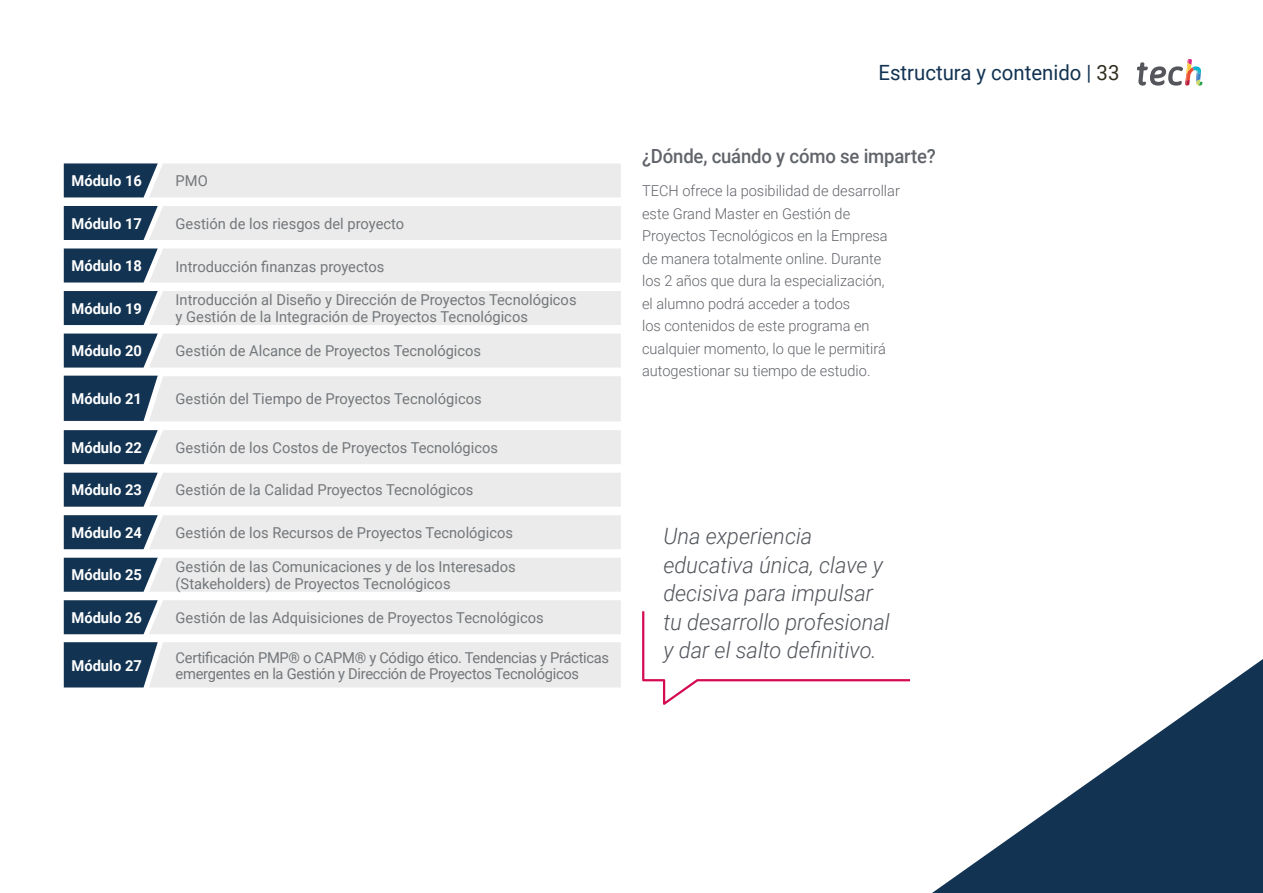
<style>
.page{position:relative;width:1263px;height:893px;background:#fff}
.page>*{position:absolute;margin:0;border:0;box-sizing:border-box;transform-origin:0 0}
.t1{font:italic 300 22.5px/28.5px "Roboto";color:#52555b}
.t2{font:21px "Roboto";color:#123352}
.t3{font:500 19.5px "Roboto";letter-spacing:-.01em;color:#61646a;scale:.95 1}
.t4{font:15px/16.5px "Roboto";color:#74777b}
.t5{font:300 15px/22.5px "Roboto";color:#61646a}
.t6{font:700 15px "Roboto";color:#fff}
.t7{font:15px/16.5px "Roboto";letter-spacing:-.02em;color:#74777b}
.s1{color:#312e20}
</style>
<div class="page">
<svg style="left:932px;top:659px;width:331px;height:234px"></svg>
<svg style="left:64px;top:376px;width:557px;height:45px;background:#c8ced2"></svg>
<svg style="left:64px;top:642px;width:557px;height:45px;background:#c8ced2"></svg>
<svg style="left:64px;top:163px;width:557px;height:34px;background:#c9cfd3"></svg>
<svg style="left:64px;top:558px;width:557px;height:34px;background:#c9ced2"></svg>
<svg style="left:64px;top:206px;width:557px;height:34px;background:#c8ced2"></svg>
<svg style="left:64px;top:600px;width:557px;height:34px;background:#c8ced2"></svg>
<svg style="left:64px;top:248px;width:557px;height:35px;background:#cacfd3"></svg>
<svg style="left:64px;top:430px;width:557px;height:34px;background:#c8ced2"></svg>
<svg style="left:64px;top:515px;width:557px;height:34px;background:#c8ced2"></svg>
<svg style="left:64px;top:473px;width:557px;height:34px;background:#c9cfd2"></svg>
<svg style="left:64px;top:291px;width:557px;height:34px;background:#c8ced2"></svg>
<svg style="left:64px;top:334px;width:557px;height:34px;background:#c9cfd3"></svg>
<svg style="left:642px;top:611px;width:268px;height:94px"></svg>
<svg style="left:1137px;top:59px;width:65px;height:27px"></svg>
<p class="t6" style="left:71px;top:170px;width:72px">Módulo 16</p>
<p class="t6" style="left:71px;top:213px;width:72px">Módulo 17</p>
<p class="t6" style="left:71px;top:255px;width:72px">Módulo 18</p>
<p class="t6" style="left:71px;top:298px;width:72px">Módulo 19</p>
<p class="t6" style="left:71px;top:340px;width:72px">Módulo 20</p>
<p class="t6" style="left:71px;top:386px;width:63px">Módulo 2</p>
<p class="t6" style="left:71px;top:388px;width:72px">Módulo 21</p>
<p class="t6" style="left:71px;top:437px;width:72px">Módulo 22</p>
<p class="t6" style="left:71px;top:479px;width:72px">Módulo 23</p>
<p class="t6" style="left:71px;top:522px;width:72px">Módulo 24</p>
<p class="t6" style="left:71px;top:564px;width:72px">Módulo 25</p>
<p class="t6" style="left:71px;top:607px;width:72px">Módulo 26</p>
<p class="t6" style="left:71px;top:653px;width:63px">Módulo 2</p>
<p class="t6" style="left:71px;top:655px;width:72px">Módulo 27</p>
<p class="t4" style="left:176px;top:172px;width:34px">PMO</p>
<p class="t4" style="left:176px;top:214px;width:230px">Gestión de los riesgos del proyecto</p>
<p class="t4" style="left:176px;top:258px;width:210px">Introducción finanzas proyectos</p>
<p class="t4" style="left:176px;top:291px;width:402px">Introducción al Diseño y Dirección de Proyectos Tecnológicos y Gestión de la Integración de Proyectos Tecnológicos</p>
<p class="t4" style="left:176px;top:342px;width:307px">Gestión de Alcance de Proyectos Tecnológicos</p>
<p class="t4" style="left:176px;top:390px;width:308px">Gestión del Tiempo de Proyectos Tecnológicos</p>
<p class="t4" style="left:176px;top:439px;width:324px">Gestión de los Costos de Proyectos Tecnológicos</p>
<p class="t4" style="left:176px;top:481px;width:299px">Gestión de la Calidad Proyectos Tecnológicos</p>
<p class="t4" style="left:176px;top:524px;width:339px">Gestión de los Recursos de Proyectos Tecnológicos</p>
<p class="t4" style="left:176px;top:558px;width:342px">Gestión de las Comunicaciones y de los Interesados (Stakeholders) de Proyectos Tecnológicos</p>
<p class="t4" style="left:176px;top:609px;width:370px">Gestión de las Adquisiciones de Proyectos Tecnológicos</p>
<p class="t7" style="left:176px;top:649px;width:435px">Certificación PMP® o CAPM® y Código ético. Tendencias y Prácticas emergentes en la Gestión y Dirección de Proyectos Tecnológicos</p>
<h2 class="t2" style="left:878px;top:57px;width:242px">Estructura y contenido | <span class="s1">33</span></h2>
<h3 class="t3" style="left:642px;top:143px;width:311px">¿Dónde, cuándo y cómo se imparte?</h3>
<p class="t5" style="left:642px;top:179px;width:259px">TECH ofrece la posibilidad de desarrollar este Grand Master en Gestión de Proyectos Tecnológicos en la Empresa de manera totalmente online. Durante los 2 años que dura la especialización,<br>el alumno podrá acceder a todos<br>los contenidos de este programa en cualquier momento, lo que le permitirá autogestionar su tiempo de estudio.</p>
<h1 class="t1" style="left:663px;top:521px;width:228px">Una experiencia educativa única, clave y decisiva para impulsar tu desarrollo profesional y dar el salto definitivo.</h1>
</div>
